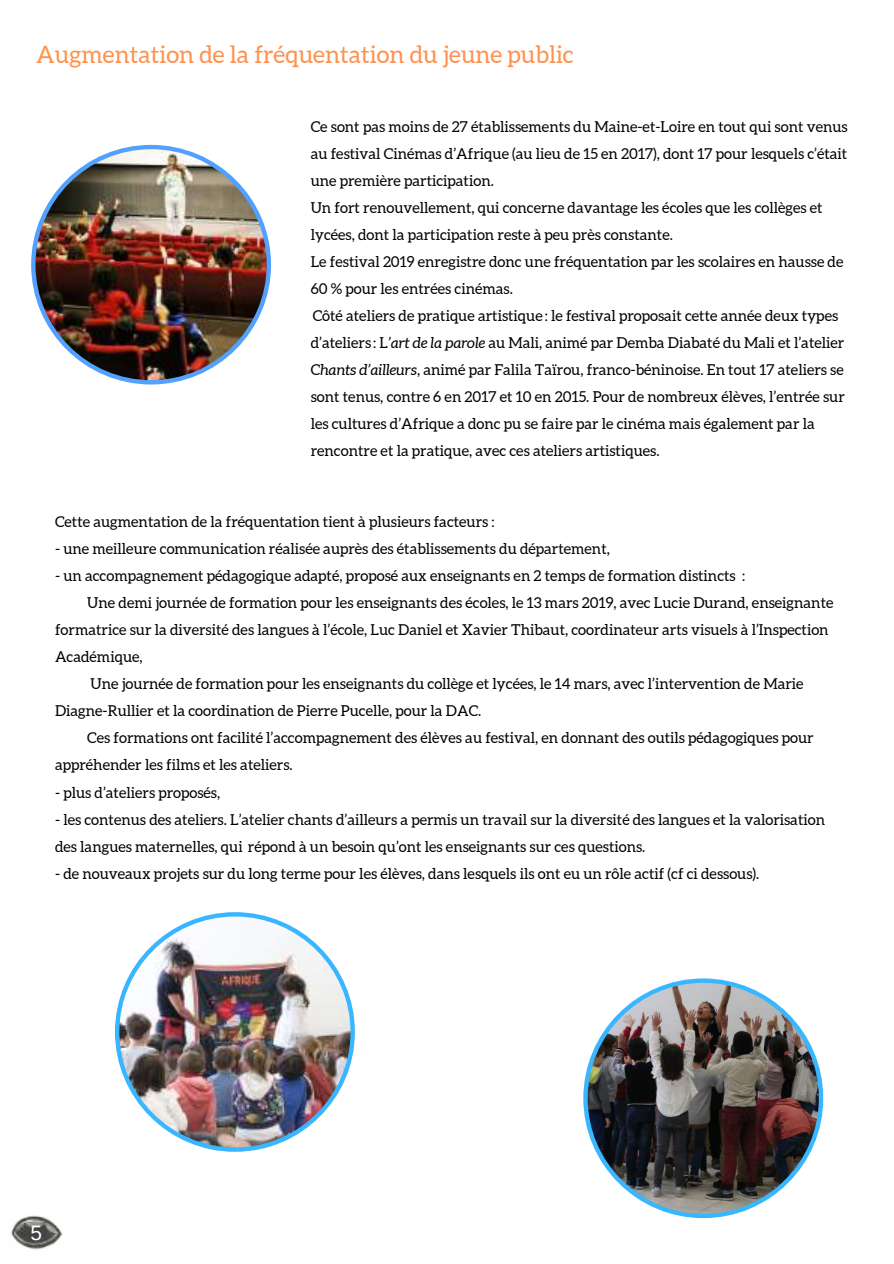
<style>
.page{position:relative;width:894px;height:1264px;background:#fff}
.page>*{position:absolute;margin:0;border:0;box-sizing:border-box;transform-origin:0 0}
.t1{font:24px "Aleo";color:#ff914d}
.t2{font:20.85px "Arimo";color:#fff}
.t3{font:15px/27px "Aleo";color:#000}
.s1{font-style:italic}
</style>
<div class="page">
<img style="left:11px;top:1215px;width:52px;height:35px">
<img style="left:31px;top:145px;width:240px;height:239px">
<img style="left:115px;top:912px;width:240px;height:239px">
<img style="left:583px;top:978px;width:240px;height:240px">
<h1 class="t1" style="left:36px;top:41px;width:539px">Augmentation de la fréquentation du jeune public</h1>
<p class="t3" style="left:310px;top:113px;width:538px">Ce sont pas moins de 27 établissements du Maine-et-Loire en tout qui sont venus au festival Cinémas d’Afrique (au lieu de 15 en 2017), dont 17 pour lesquels c’était une première participation.<br>Un fort renouvellement, qui concerne davantage les écoles que les collèges et lycées, dont la participation reste à peu près constante.<br>Le festival 2019 enregistre donc une fréquentation par les scolaires en hausse de 60 % pour les entrées cinémas.<br>Côté ateliers de pratique artistique : le festival proposait cette année deux types d’ateliers : L<span class="s1">’art de la parole</span> au Mali, animé par Demba Diabaté du Mali et l’atelier C<span class="s1">hants d’ailleurs</span>, animé par Falila Taïrou, franco-béninoise. En tout 17 ateliers se sont tenus, contre 6 en 2017 et 10 en 2015. Pour de nombreux élèves, l’entrée sur les cultures d’Afrique a donc pu se faire par le cinéma mais également par la rencontre et la pratique, avec ces ateliers artistiques.</p>
<p class="t3" style="left:55px;top:508px;width:441px">Cette augmentation de la fréquentation tient à plusieurs facteurs :</p>
<p class="t3" style="left:55px;top:535px;width:556px">- une meilleure communication réalisée auprès des établissements du département,</p>
<p class="t3" style="left:55px;top:562px;width:691px">- un accompagnement pédagogique adapté, proposé aux enseignants en 2 temps de formation distincts :</p>
<p class="t3" style="left:87px;top:589px;width:747px">Une demi journée de formation pour les enseignants des écoles, le 13 mars 2019, avec Lucie Durand, enseignante</p>
<p class="t3" style="left:55px;top:616px;width:774px">formatrice sur la diversité des langues à l’école, Luc Daniel et Xavier Thibaut, coordinateur arts visuels à l’Inspection</p>
<p class="t3" style="left:55px;top:643px;width:89px">Académique,</p>
<p class="t3" style="left:90px;top:670px;width:714px">Une journée de formation pour les enseignants du collège et lycées, le 14 mars, avec l’intervention de Marie</p>
<p class="t3" style="left:55px;top:697px;width:427px">Diagne-Rullier et la coordination de Pierre Pucelle, pour la DAC.</p>
<p class="t3" style="left:87px;top:724px;width:727px">Ces formations ont facilité l’accompagnement des élèves au festival, en donnant des outils pédagogiques pour</p>
<p class="t3" style="left:55px;top:751px;width:239px">appréhender les films et les ateliers.</p>
<p class="t3" style="left:55px;top:778px;width:166px">- plus d’ateliers proposés,</p>
<p class="t3" style="left:55px;top:805px;width:771px">- les contenus des ateliers. L’atelier chants d’ailleurs a permis un travail sur la diversité des langues et la valorisation des langues maternelles, qui répond à un besoin qu’ont les enseignants sur ces questions.</p>
<p class="t3" style="left:55px;top:859px;width:705px">- de nouveaux projets sur du long terme pour les élèves, dans lesquels ils ont eu un rôle actif (cf ci dessous).</p>
<h2 class="t2" style="left:30px;top:1220px;width:13px">5</h2>
</div>
